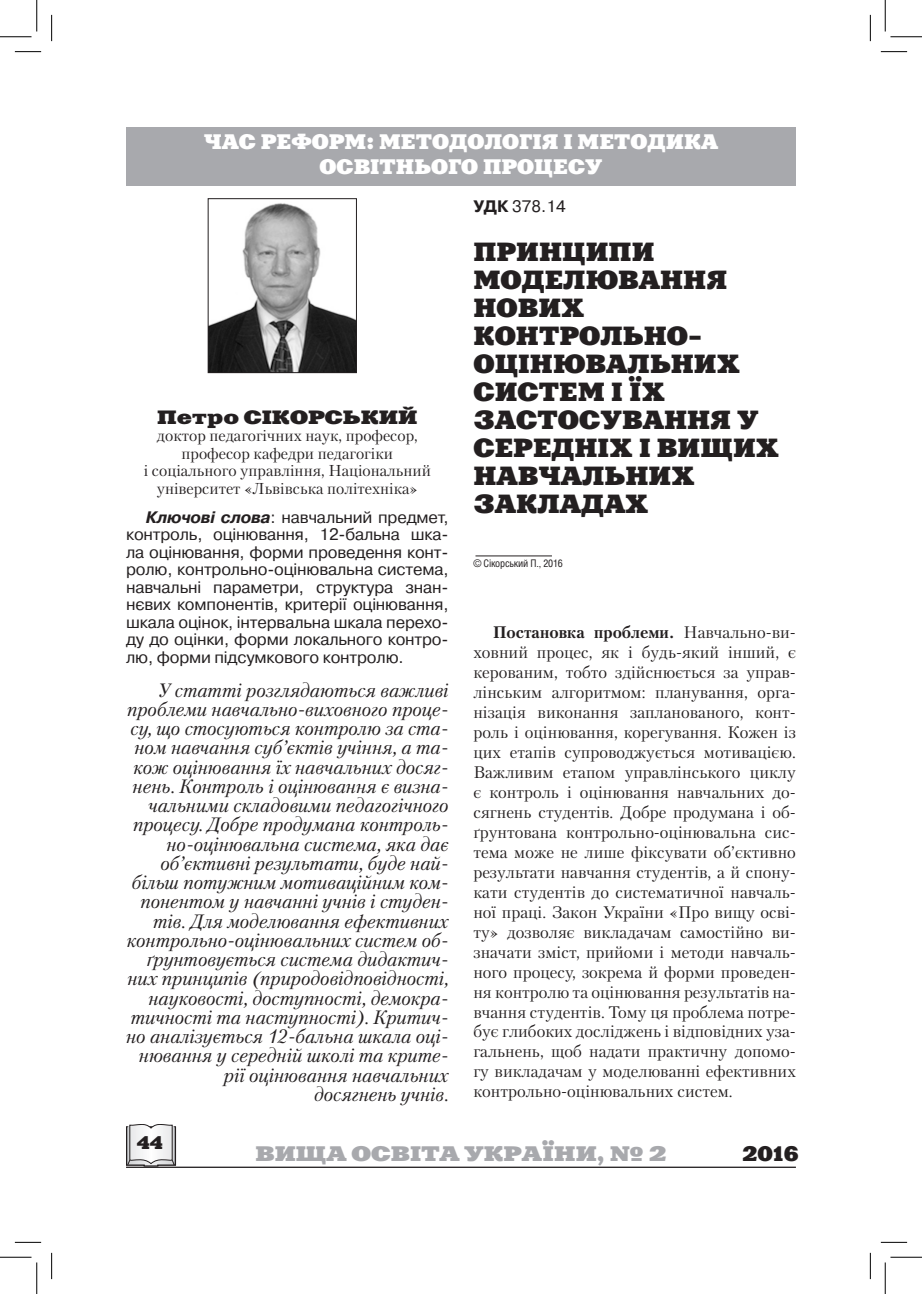
<style>
.page{position:relative;width:922px;height:1294px;background:#fff}
.page>*{position:absolute;margin:0;border:0;box-sizing:border-box;transform-origin:0 0}
.Заголовок{font:26.25px/28px "Xenia Extended C";color:#231f20}
.t1{font:21px/25.2px "Xenia Extended C";color:#fff;text-align:center}
.t2{font:700 21px "Xenia Extended C";color:#a8a9ad}
.t3{font:21px "Xenia Extended C";color:#231f20}
.Врез{font:italic 19.25px/19.2px "Petersburg C";color:#231f20;text-align:right}
.Література__Зміст_за{font:700 19.25px "Xenia Extended C";color:#231f20}
.t4{font:18.38px "Xenia Extended C";color:#231f20}
.Текст_базовый{font:16.62px/19.9px "Petersburg C";color:#231f20}
.Ключевые_понятия{font:16.62px/17.5px "Pragmatica C";letter-spacing:-.01em;color:#231f20}
.УДК{font:16.62px "Pragmatica C";color:#231f20}
.подпись{font:15.75px "Petersburg C";color:#231f20}
.Копирайт{font:10.5px "Helios Cond";letter-spacing:-.02em;color:#231f20}
.s1{font-weight:700;font-style:italic}
.s2{font-weight:700}
</style>
<div class="page">
<hr style="left:126px;top:1166px;width:670px;height:2px;background:#231f20">
<svg style="left:126px;top:1124px;width:50px;height:42px"></svg>
<div style="left:126px;top:127px;width:670px;height:59px;background:#a8a9ad"></div>
<hr style="left:475px;top:556px;width:77px;height:1px;background:#231f20">
<img style="left:210px;top:203px;width:145px;height:168px">
<div style="left:208px;top:198px;width:149px;height:175px;border:1px solid #231f20"></div>
<svg style="left:15px;top:51px;width:26px;height:1px"></svg>
<svg style="left:881px;top:51px;width:26px;height:1px"></svg>
<svg style="left:15px;top:1242px;width:26px;height:1px"></svg>
<svg style="left:881px;top:1242px;width:26px;height:1px"></svg>
<svg style="left:51px;top:15px;width:1px;height:26px"></svg>
<svg style="left:51px;top:1253px;width:1px;height:26px"></svg>
<svg style="left:870px;top:15px;width:1px;height:26px"></svg>
<svg style="left:870px;top:1253px;width:1px;height:26px"></svg>
<hr style="left:0;top:36px;width:32px;height:1px;background:#000">
<hr style="left:890px;top:36px;width:32px;height:1px;background:#000">
<hr style="left:0;top:1257px;width:32px;height:1px;background:#000">
<hr style="left:890px;top:1257px;width:32px;height:1px;background:#000">
<hr style="left:36px;top:0;width:1px;height:32px;background:#000">
<hr style="left:36px;top:1262px;width:1px;height:32px;background:#000">
<hr style="left:885px;top:0;width:1px;height:32px;background:#000">
<hr style="left:885px;top:1262px;width:1px;height:32px;background:#000">
<p class="t1" style="left:204px;top:129px;width:516px">ЧАС РЕФОРМ: МЕТОДОЛОГІЯ І МЕТОДИКА<br>ОСВІТНЬОГО ПРОЦЕСУ</p>
<p class="Література__Зміст_за" style="left:157px;top:404px;width:262px">Петро СІКОРСЬКИЙ</p>
<p class="подпись" style="left:157px;top:426px;width:262px">доктор педагогічних наук, професор,</p>
<p class="подпись" style="left:182px;top:444px;width:213px">професор кафедри педагогіки</p>
<p class="подпись" style="left:144px;top:461px;width:289px">і соціального управління, Національний</p>
<p class="подпись" style="left:157px;top:479px;width:263px">університет «Львівська політехніка»</p>
<p class="Ключевые_понятия" style="left:126px;top:508px;width:324px;text-indent:20px"><span class="s1">Ключові слова</span>: навчальний предмет, контроль, оцінювання, 12-бальна шка&shy;ла оцінювання, форми проведення конт&shy;ролю, контрольно-оцінювальна система, навчальні параметри, структура знан&shy;нєвих компонентів, критерії оцінювання, шкала оцінок, інтервальна шкала перехо&shy;ду до оцінки, форми локального контро&shy;лю, форми підсумкового контролю.</p>
<p class="Врез" style="left:126px;top:680px;width:324px">У статті розглядаються важливі проблеми навчально-виховного проце&shy;су, що стосуються контролю за ста&shy;ном навчання суб’єктів учіння, а та&shy;кож оцінювання їх навчальних досяг&shy;нень. Контроль і оцінювання є визна&shy;чальними складовими педагогічного процесу. Добре продумана контроль&shy;но-оцінювальна система, яка дає об’єктивні результати, буде най&shy;більш потужним мотиваційним ком&shy;понентом у навчанні учнів і студен&shy;тів. Для моделювання ефективних контрольно-оцінювальних систем об&shy;ґрунтовується система дидактич&shy;них принципів (природовідповідності, науковості, доступності, демокра&shy;тичності та наступності). Критич&shy;но аналізується 12-бальна шкала оці&shy;нювання у середній школі та крите&shy;рії оцінювання навчальних</p>
<p class="Врез" style="left:314px;top:1084px;width:136px">досягнень учнів.</p>
<p class="УДК" style="left:473px;top:197px;width:94px"><span class="s2">УДК</span> 378.14</p>
<p class="Заголовок" style="left:473px;top:238px;width:308px">ПРИНЦИПИ<br>МОДЕЛЮВАННЯ<br>НОВИХ<br>КОНТРОЛЬНО-<br>ОЦІНЮВАЛЬНИХ<br>СИСТЕМ І ЇХ<br>ЗАСТОСУВАННЯ У<br>СЕРЕДНІХ І ВИЩИХ<br>НАВЧАЛЬНИХ<br>ЗАКЛАДАХ</p>
<p class="Копирайт" style="left:473px;top:557px;width:91px">© Сікорський П., 2016</p>
<p class="Текст_базовый" style="left:473px;top:622px;width:324px;text-indent:20px"><span class="s2">Постановка проблеми.</span> Навчально-ви&shy;ховний процес, як і будь-який інший, є керованим, тобто здійснюється за управ&shy;лінським алгоритмом: планування, орга&shy;нізація виконання запланованого, конт&shy;роль і оцінювання, корегування. Кожен із цих етапів супроводжується мотивацією.<br>Важливим етапом управлінського циклу є контроль і оцінювання навчальних до&shy;сягнень студентів. Добре продумана і об&shy;ґрунтована контрольно-оцінювальна сис&shy;тема може не лише фіксувати об’єктивно результати навчання студентів, а й спону&shy;кати студентів до систематичної навчаль&shy;ної праці. Закон України «Про вищу осві&shy;ту» дозволяє викладачам самостійно ви&shy;значати зміст, прийоми і методи навчаль&shy;ного процесу, зокрема й форми проведен&shy;ня контролю та оцінювання результатів на&shy;вчання студентів. Тому ця проблема потре&shy;бує глибоких досліджень і відповідних уза&shy;гальнень, щоб надати практичну допомо&shy;гу викладачам у моделюванні ефективних контрольно-оцінювальних систем.</p>
<p class="t4" style="left:137px;top:1130px;width:28px">44</p>
<p class="t2" style="left:255px;top:1140px;width:412px">ВИЩА ОСВІТА УКРАЇНИ, № 2</p>
<p class="t3" style="left:742px;top:1141px;width:58px">2016</p>
</div>
